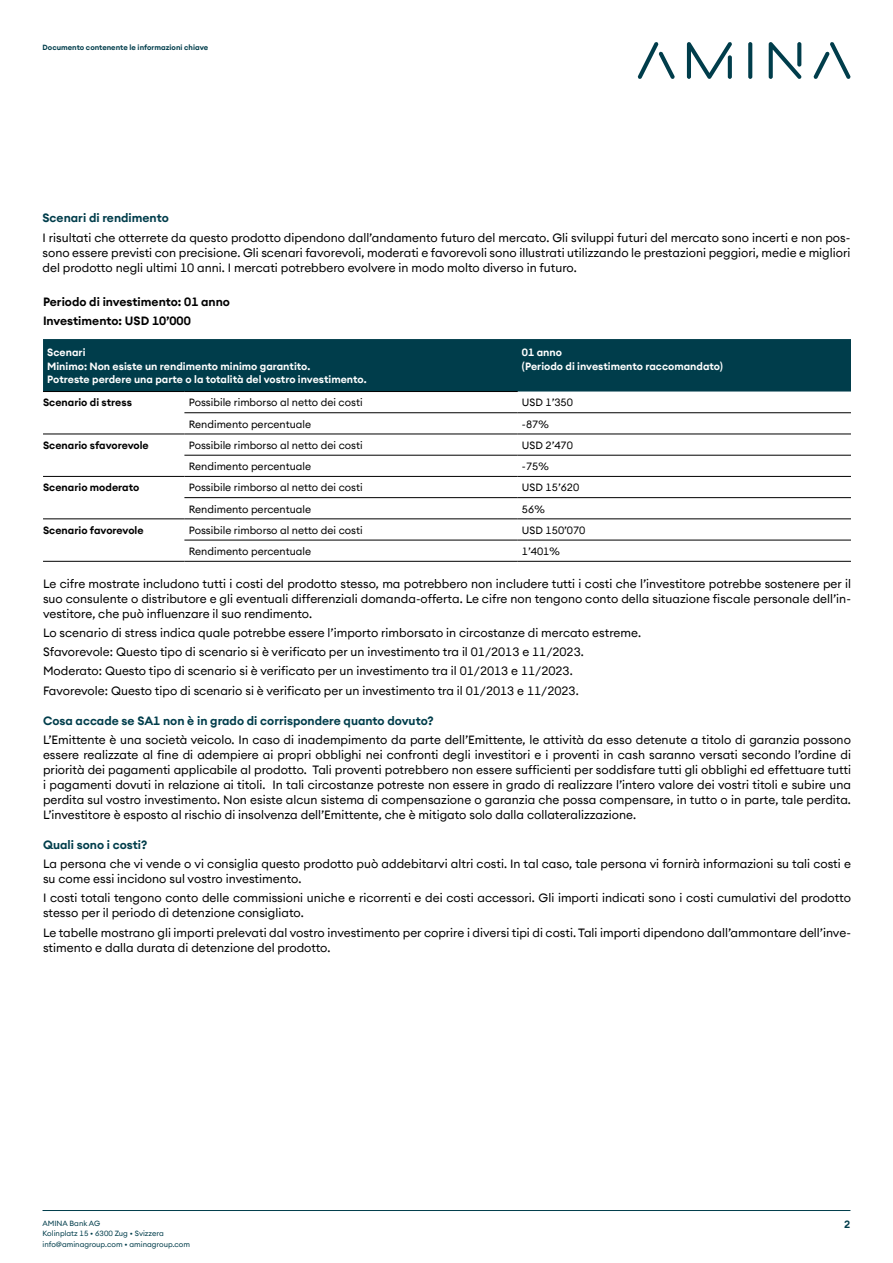
<style>
.page{position:relative;width:893px;height:1263px;background:#fff}
.page>*{position:absolute;margin:0;border:0;box-sizing:border-box;transform-origin:0 0}
.t1{font:12px/15px "Seba Euclid";color:#000}
.t2{font:600 12px "Seba Euclid";color:#003d4b}
.t3{font:600 12px/19.2px "Seba Euclid";color:#000}
.t4{font:10.5px "Seba Euclid";color:#000}
.t5{font:600 10.5px/13.5px "Seba Euclid";color:#fff}
.t6{font:600 10.5px "Seba Euclid";color:#000}
.t7{font:600 10.5px "Seba Euclid";color:#003d4b}
.t8{font:7.5px/10.5px "Seba Euclid";color:#003d4b}
.t9{font:600 7.5px "Seba Euclid";color:#003d4b}
</style>
<div class="page">
<hr style="left:43px;top:1210px;width:807px;height:1px;background:#003d4b">
<svg style="left:638px;top:42px;width:212px;height:37px"></svg>
<div style="left:43px;top:339px;width:808px;height:52px;background:#003d4b"></div>
<hr style="left:184px;top:391px;width:334px;height:1px;background:#000">
<hr style="left:184px;top:412px;width:334px;height:1px;background:#000">
<hr style="left:518px;top:412px;width:333px;height:1px;background:#000">
<hr style="left:184px;top:434px;width:334px;height:1px;background:#000">
<hr style="left:518px;top:434px;width:333px;height:1px;background:#000">
<hr style="left:184px;top:455px;width:334px;height:1px;background:#000">
<hr style="left:518px;top:455px;width:333px;height:1px;background:#000">
<hr style="left:184px;top:476px;width:334px;height:1px;background:#000">
<hr style="left:518px;top:476px;width:333px;height:1px;background:#000">
<hr style="left:184px;top:497px;width:334px;height:1px;background:#000">
<hr style="left:518px;top:497px;width:333px;height:1px;background:#000">
<hr style="left:184px;top:519px;width:334px;height:1px;background:#000">
<hr style="left:518px;top:519px;width:333px;height:1px;background:#000">
<hr style="left:184px;top:540px;width:334px;height:1px;background:#000">
<hr style="left:518px;top:540px;width:333px;height:1px;background:#000">
<hr style="left:184px;top:561px;width:334px;height:1px;background:#000">
<hr style="left:518px;top:561px;width:333px;height:1px;background:#000">
<hr style="left:43px;top:391px;width:141px;height:1px;background:#000">
<hr style="left:43px;top:434px;width:141px;height:1px;background:#000">
<hr style="left:43px;top:476px;width:141px;height:1px;background:#000">
<hr style="left:43px;top:519px;width:141px;height:1px;background:#000">
<hr style="left:43px;top:561px;width:141px;height:1px;background:#000">
<p class="t9" style="left:43px;top:43px;width:167px">Documento contenente le informazioni chiave</p>
<p class="t2" style="left:43px;top:210px;width:128px">Scenari di rendimento</p>
<p class="t1" style="left:43px;top:230px;width:809px;text-align:justify">I risultati che otterrete da questo prodotto dipendono dall’andamento futuro del mercato. Gli sviluppi futuri del mercato sono incerti e non pos&shy;sono essere previsti con precisione. Gli scenari favorevoli, moderati e favorevoli sono illustrati utilizzando le prestazioni peggiori, medie e migliori del prodotto negli ultimi 10 anni. I mercati potrebbero evolvere in modo molto diverso in futuro.</p>
<p class="t3" style="left:43px;top:292px;width:189px">Periodo di investimento: 01 anno<br>Investimento: USD 10’000</p>
<p class="t5" style="left:47px;top:346px;width:321px">Scenari<br>Minimo: Non esiste un rendimento minimo garantito.<br>Potreste perdere una parte o la totalità del vostro investimento.</p>
<p class="t5" style="left:522px;top:346px;width:202px">01 anno<br>(Periodo di investimento raccomandato)</p>
<p class="t6" style="left:43px;top:396px;width:90px">Scenario di stress</p>
<p class="t4" style="left:189px;top:396px;width:175px">Possibile rimborso al netto dei costi</p>
<p class="t4" style="left:522px;top:396px;width:53px">USD 1’350</p>
<p class="t4" style="left:189px;top:417px;width:124px">Rendimento percentuale</p>
<p class="t4" style="left:522px;top:417px;width:28px">-87%</p>
<p class="t6" style="left:43px;top:438px;width:107px">Scenario sfavorevole</p>
<p class="t4" style="left:189px;top:438px;width:175px">Possibile rimborso al netto dei costi</p>
<p class="t4" style="left:522px;top:438px;width:53px">USD 2’470</p>
<p class="t4" style="left:189px;top:459px;width:124px">Rendimento percentuale</p>
<p class="t4" style="left:522px;top:459px;width:28px">-75%</p>
<p class="t6" style="left:43px;top:481px;width:98px">Scenario moderato</p>
<p class="t4" style="left:189px;top:481px;width:175px">Possibile rimborso al netto dei costi</p>
<p class="t4" style="left:522px;top:481px;width:59px">USD 15’620</p>
<p class="t4" style="left:189px;top:502px;width:124px">Rendimento percentuale</p>
<p class="t4" style="left:522px;top:502px;width:24px">56%</p>
<p class="t6" style="left:43px;top:523px;width:102px">Scenario favorevole</p>
<p class="t4" style="left:189px;top:523px;width:175px">Possibile rimborso al netto dei costi</p>
<p class="t4" style="left:522px;top:523px;width:65px">USD 150’070</p>
<p class="t4" style="left:189px;top:544px;width:124px">Rendimento percentuale</p>
<p class="t4" style="left:522px;top:544px;width:39px">1’401%</p>
<p class="t1" style="left:43px;top:576px;width:809px;text-align:justify">Le cifre mostrate includono tutti i costi del prodotto stesso, ma potrebbero non includere tutti i costi che l’investitore potrebbe sostenere per il suo consulente o distributore e gli eventuali differenziali domanda-offerta. Le cifre non tengono conto della situazione fiscale personale dell’in&shy;vestitore, che può influenzare il suo rendimento.</p>
<p class="t1" style="left:43px;top:623px;width:599px;line-height:19.2px">Lo scenario di stress indica quale potrebbe essere l’importo rimborsato in circostanze di mercato estreme.<br>Sfavorevole: Questo tipo di scenario si è verificato per un investimento tra il 01/2013 e 11/2023.<br>Moderato: Questo tipo di scenario si è verificato per un investimento tra il 01/2013 e 11/2023.<br>Favorevole: Questo tipo di scenario si è verificato per un investimento tra il 01/2013 e 11/2023.</p>
<p class="t2" style="left:43px;top:713px;width:392px">Cosa accade se SA1 non è in grado di corrispondere quanto dovuto?</p>
<p class="t1" style="left:43px;top:732px;width:809px;text-align:justify">L’Emittente è una società veicolo. In caso di inadempimento da parte dell’Emittente, le attività da esso detenute a titolo di garanzia possono essere realizzate al fine di adempiere ai propri obblighi nei confronti degli investitori e i proventi in cash saranno versati secondo l’ordine di priorità dei pagamenti applicabile al prodotto. Tali proventi potrebbero non essere sufficienti per soddisfare tutti gli obblighi ed effettuare tutti i pagamenti dovuti in relazione ai titoli. In tali circostanze potreste non essere in grado di realizzare l’intero valore dei vostri titoli e subire una perdita sul vostro investimento. Non esiste alcun sistema di compensazione o garanzia che possa compensare, in tutto o in parte, tale perdita.<br>L’investitore è esposto al rischio di insolvenza dell’Emittente, che è mitigato solo dalla collateralizzazione.</p>
<p class="t2" style="left:43px;top:837px;width:106px">Quali sono i costi?</p>
<p class="t1" style="left:43px;top:856px;width:809px">La persona che vi vende o vi consiglia questo prodotto può addebitarvi altri costi. In tal caso, tale persona vi fornirà informazioni su tali costi e su come essi incidono sul vostro investimento.</p>
<p class="t1" style="left:43px;top:890px;width:809px">I costi totali tengono conto delle commissioni uniche e ricorrenti e dei costi accessori. Gli importi indicati sono i costi cumulativi del prodotto stesso per il periodo di detenzione consigliato.</p>
<p class="t1" style="left:43px;top:925px;width:809px">Le tabelle mostrano gli importi prelevati dal vostro investimento per coprire i diversi tipi di costi. Tali importi dipendono dall’ammontare dell’inve&shy;stimento e dalla durata di detenzione del prodotto.</p>
<p class="t8" style="left:43px;top:1218px;width:149px">AMINA Bank AG<br>Kolinplatz 15 • 6300 Zug • Svizzera info@aminagroup.com • aminagroup.com</p>
<p class="t7" style="left:844px;top:1218px;width:8px">2</p>
</div>
